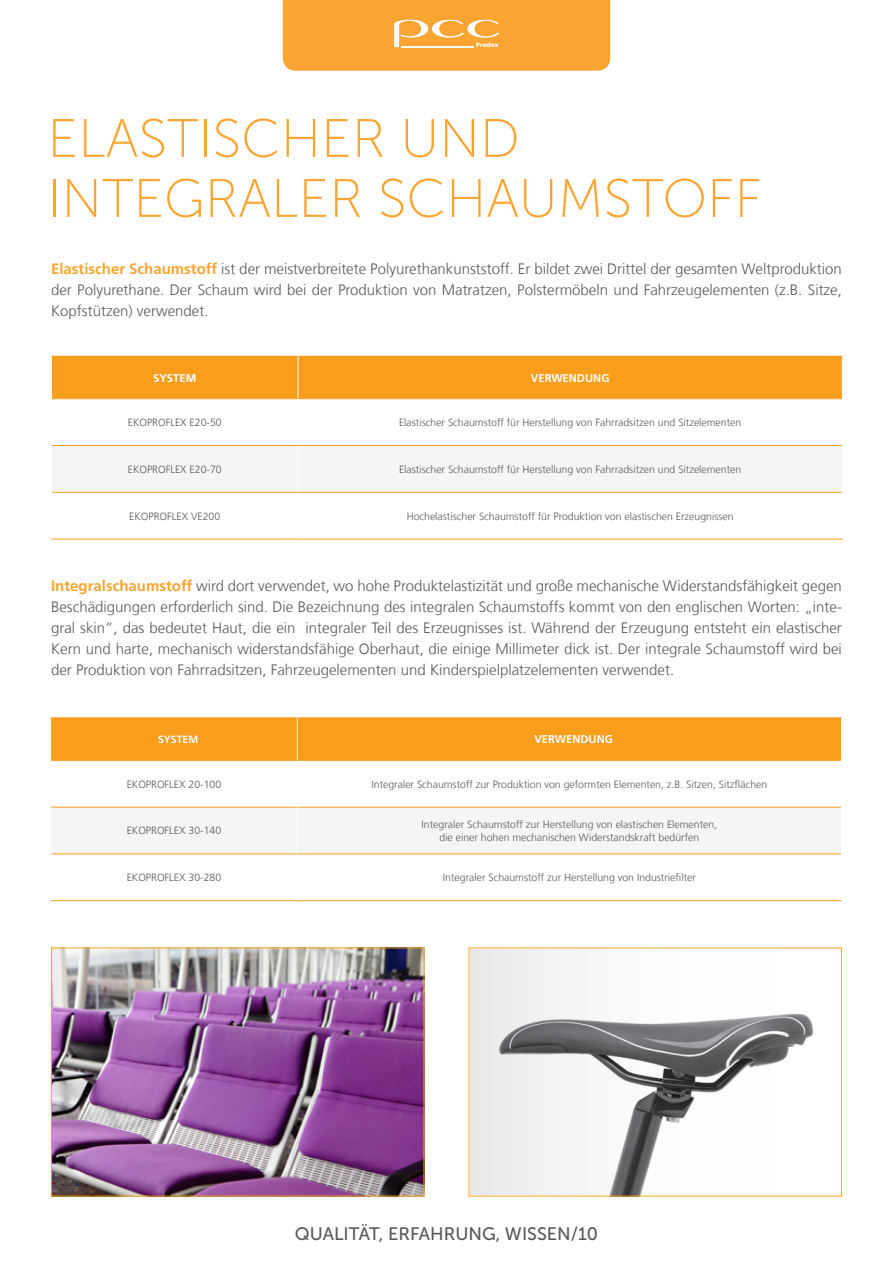
<style>
.page{position:relative;width:893px;height:1263px;background:#fff}
.page>*{position:absolute;margin:0;border:0;box-sizing:border-box;transform-origin:0 0}
.t1{font:54px "Museo Sans 100";color:#faa431}
.t2{font:18px "Museo Sans 500";color:#58595b}
.t3{font:300 15px/21px "Frutiger LT Com";color:#58595b;text-align:justify}
.t4{font:700 11.25px "Frutiger LT Com";color:#fff}
.t5{font:300 10.5px/12.6px "Frutiger LT Com";color:#58595b;text-align:center}
.t6{font:700 10.5px "Frutiger LT Com";color:#fff}
.t7{font:900 6.3px "Frutiger LT Std";color:#fff}
.s1{font-weight:700;color:#faa431}
</style>
<div class="page">
<div style="left:283px;top:0;width:327px;height:71px;background:#faa431"></div>
<hr style="left:401px;top:46px;width:73px;height:1px;background:#fff">
<div style="left:52px;top:357px;width:790px;height:41px;background:#f99d1c"></div>
<svg style="left:52px;top:399px;width:790px;height:140px"></svg>
<div style="left:52px;top:446px;width:790px;height:46px;background:#f3f5f7"></div>
<hr style="left:51px;top:356px;width:247px;height:1px;background:#f99d1c">
<hr style="left:298px;top:356px;width:545px;height:1px;background:#f99d1c">
<hr style="left:298px;top:357px;width:1px;height:41px;background:#fff">
<hr style="left:52px;top:398px;width:246px;height:1px;background:#f99d1c">
<hr style="left:298px;top:398px;width:544px;height:1px;background:#f99d1c">
<hr style="left:52px;top:445px;width:246px;height:1px;background:#f99d1c">
<hr style="left:298px;top:445px;width:544px;height:1px;background:#f99d1c">
<hr style="left:52px;top:492px;width:246px;height:1px;background:#f99d1c">
<hr style="left:298px;top:492px;width:544px;height:1px;background:#f99d1c">
<hr style="left:51px;top:539px;width:247px;height:1px;background:#f99d1c">
<hr style="left:298px;top:539px;width:545px;height:1px;background:#f99d1c">
<hr style="left:298px;top:399px;width:1px;height:46px;background:#fff">
<hr style="left:298px;top:446px;width:1px;height:46px;background:#fff">
<hr style="left:298px;top:493px;width:1px;height:46px;background:#fff">
<div style="left:51px;top:718px;width:790px;height:42px;background:#f99d1c"></div>
<svg style="left:51px;top:806px;width:790px;height:49px;background:#fcd8a6"></svg>
<div style="left:51px;top:808px;width:790px;height:45px;background:#f3f5f7"></div>
<hr style="left:50px;top:717px;width:247px;height:1px;background:#f99d1c">
<hr style="left:297px;top:717px;width:545px;height:1px;background:#f99d1c">
<hr style="left:297px;top:718px;width:1px;height:42px;background:#fff">
<hr style="left:51px;top:760px;width:246px;height:1px;background:#f99d1c">
<hr style="left:297px;top:760px;width:544px;height:1px;background:#f99d1c">
<hr style="left:51px;top:807px;width:246px;height:1px;background:#f99d1c">
<hr style="left:297px;top:807px;width:544px;height:1px;background:#f99d1c">
<hr style="left:51px;top:853px;width:246px;height:1px;background:#f99d1c">
<hr style="left:297px;top:853px;width:544px;height:1px;background:#f99d1c">
<hr style="left:50px;top:900px;width:247px;height:1px;background:#f99d1c">
<hr style="left:297px;top:900px;width:545px;height:1px;background:#f99d1c">
<hr style="left:297px;top:761px;width:1px;height:46px;background:#fff">
<hr style="left:297px;top:807px;width:1px;height:46px;background:#fff">
<hr style="left:297px;top:854px;width:1px;height:46px;background:#fff">
<img style="left:53px;top:949px;width:369px;height:245px">
<img style="left:471px;top:949px;width:342px;height:245px">
<p class="t7" style="left:476px;top:41px;width:24px">Prodex</p>
<h1 class="t1" style="left:47px;top:110px;width:62px">ELASTISCHER</h1>
<h1 class="t1" style="left:400px;top:110px;width:38px">UND</h1>
<h1 class="t1" style="left:47px;top:170px;width:32px">INTEGRALER</h1>
<h1 class="t1" style="left:378px;top:170px;width:65px">SCHAUMSTOFF</h1>
<p class="t3" style="left:51px;top:258px;width:792px"><span class="s1">Elastischer Schaumstoff</span> ist der meistverbreitete Polyurethankunststoff. Er bildet zwei Drittel der gesamten Weltproduktion der Polyurethane. Der Schaum wird bei der Produktion von Matratzen, Polstermöbeln und Fahrzeugelementen (z.B. Sitze, Kopfstützen) verwendet.</p>
<p class="t4" style="left:153px;top:371px;width:45px">SYSTEM</p>
<p class="t4" style="left:531px;top:371px;width:80px">VERWENDUNG</p>
<p class="t5" style="left:128px;top:416px;width:95px">EKOPROFLEX E20-50</p>
<p class="t5" style="left:399px;top:416px;width:344px">Elastischer Schaumstoff für Herstellung von Fahrradsitzen und Sitzelementen</p>
<p class="t5" style="left:128px;top:463px;width:95px">EKOPROFLEX E20-70</p>
<p class="t5" style="left:399px;top:463px;width:344px">Elastischer Schaumstoff für Herstellung von Fahrradsitzen und Sitzelementen</p>
<p class="t5" style="left:129px;top:510px;width:93px">EKOPROFLEX VE200</p>
<p class="t5" style="left:407px;top:510px;width:328px">Hochelastischer Schaumstoff für Produktion von elastischen Erzeugnissen</p>
<p class="t3" style="left:51px;top:576px;width:792px"><span class="s1">Integralschaumstoff</span> wird dort verwendet, wo hohe Produktelastizität und große mechanische Widerstandsfähigkeit gegen Beschädigungen erforderlich sind. Die Bezeichnung des integralen Schaumstoffs kommt von den englischen Worten: „inte&shy;gral skin”, das bedeutet Haut, die ein integraler Teil des Erzeugnisses ist. Während der Erzeugung entsteht ein elastischer Kern und harte, mechanisch widerstandsfähige Oberhaut, die einige Millimeter dick ist. Der integrale Schaumstoff wird bei der Produktion von Fahrradsitzen, Fahrzeugelementen und Kinderspielplatzelementen verwendet.</p>
<p class="t6" style="left:158px;top:733px;width:42px">SYSTEM</p>
<p class="t4" style="left:534px;top:733px;width:80px">VERWENDUNG</p>
<p class="t5" style="left:127px;top:778px;width:96px">EKOPROFLEX 20-100</p>
<p class="t5" style="left:372px;top:778px;width:397px">Integraler Schaumstoff zur Produktion von geformten Elementen, z.B. Sitzen, Sitzflächen</p>
<p class="t5" style="left:127px;top:825px;width:96px">EKOPROFLEX 30-140</p>
<p class="t5" style="left:422px;top:818px;width:297px">Integraler Schaumstoff zur Herstellung von elastischen Elementen, die einer hohen mechanischen Widerstandskraft bedürfen</p>
<p class="t5" style="left:127px;top:871px;width:96px">EKOPROFLEX 30-280</p>
<p class="t5" style="left:443px;top:871px;width:254px">Integraler Schaumstoff zur Herstellung von Industriefilter</p>
<p class="t2" style="left:295px;top:1224px;width:305px">QUALITÄT, ERFAHRUNG, WISSEN/10</p>
</div>
